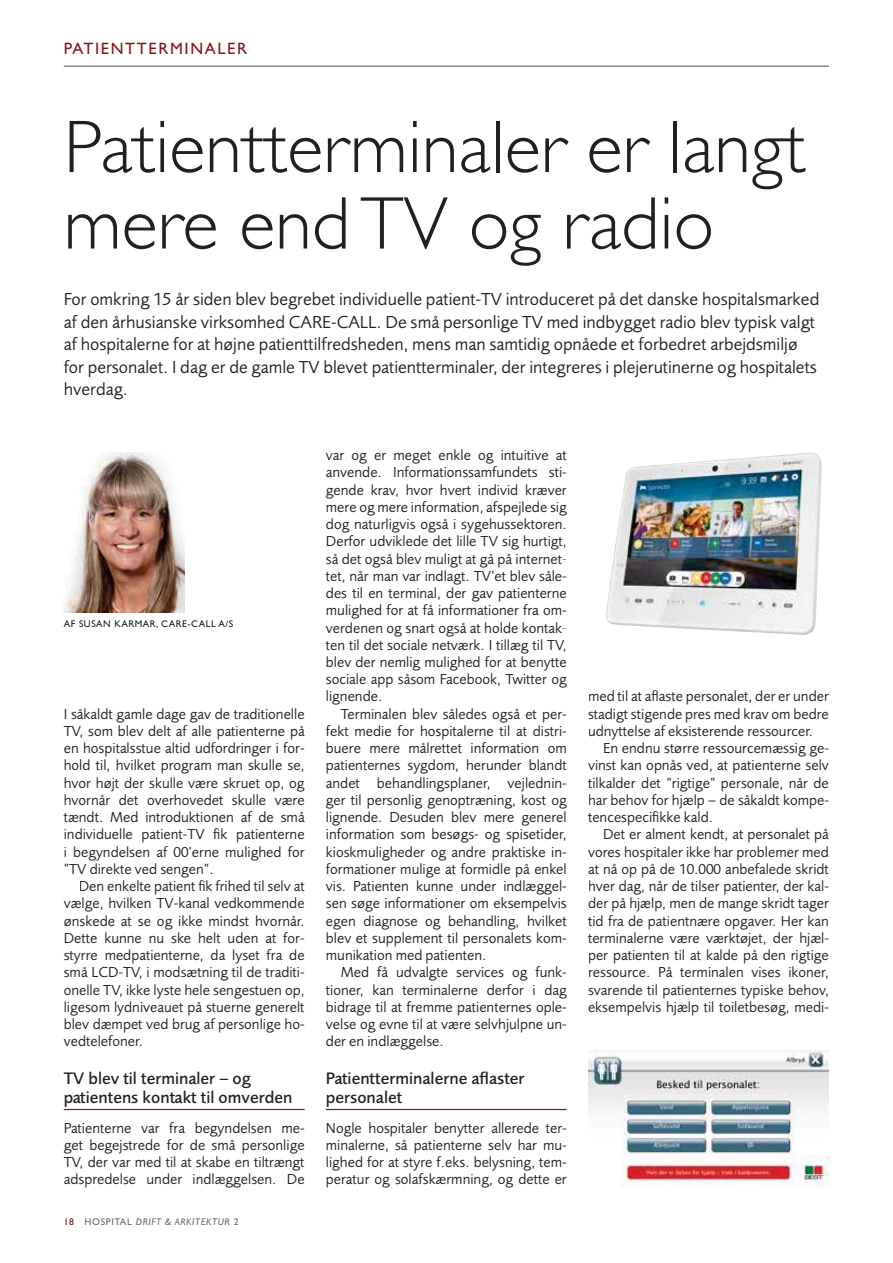
<style>
.page{position:relative;width:893px;height:1263px;background:#fff}
.page>*{position:absolute;margin:0;border:0;box-sizing:border-box;transform-origin:0 0}
.t1{font:300 75px/76.5px "Gill Sans Std";color:#231f20}
.t2{font:18px/22.5px "Foundry Sans";color:#231f20}
.t3{font:500 17.25px/18.8px "Foundry Sans";color:#231f20}
.t4{font:16.5px "Gill Sans Std";letter-spacing:.1em;color:#861618}
.t5{font:15px/17.2px "Foundry Sans";color:#231f20;text-align:justify}
.t6{font:italic 9.75px "Gill Sans Std";letter-spacing:.06em;color:#686868}
.t7{font:9.75px "Gill Sans Std";letter-spacing:.05em;color:#231f20}
.s1{font-style:normal;color:#861618}
.s2{font-style:normal}
</style>
<div class="page">
<hr style="left:64px;top:66px;width:765px;height:1px;background:#4d4c4c">
<hr style="left:64px;top:1109px;width:241px;height:1px;background:#861618">
<hr style="left:326px;top:1109px;width:241px;height:1px;background:#861618">
<img style="left:606px;top:453px;width:216px;height:182px">
<img style="left:588px;top:1051px;width:241px;height:135px">
<img style="left:64px;top:453px;width:121px;height:159px">
<p class="t4" style="left:64px;top:39px;width:185px">PATIENTTERMINALER</p>
<h1 class="t1" style="left:64px;top:116px;width:743px">Patientterminaler er langt mere endTV og radio</h1>
<p class="t2" style="left:64px;top:289px;width:757px">For omkring 15 år siden blev begrebet individuelle patient-TV introduceret på det danske hospitalsmarked af den århusianske virksomhed CARE-CALL. De små personlige TV med indbygget radio blev typisk valgt af hospitalerne for at højne patienttilfredsheden, mens man samtidig opnåede et forbedret arbejdsmiljø for personalet. I dag er de gamle TV blevet patientterminaler, der integreres i plejerutinerne og hospitalets hverdag.</p>
<p class="t7" style="left:64px;top:618px;width:171px">AF SUSAN KARMAR, CARE-CALL A/S</p>
<p class="t5" style="left:64px;top:706px;width:242px">I såkaldt gamle dage gav de traditionelle TV, som blev delt af alle patienterne på en hospitalsstue altid udfordringer i for&shy;hold til, hvilket program man skulle se, hvor højt der skulle være skruet op, og hvornår det overhovedet skulle være tændt. Med introduktionen af de små individuelle patient-TV fik patienterne i begyndelsen af 00’erne mulighed for ”TV direkte ved sengen”.</p>
<p class="t5" style="left:64px;top:879px;width:242px;text-indent:15px">Den enkelte patient fik frihed til selv at vælge, hvilken TV-kanal vedkommende ønskede at se og ikke mindst hvornår.<br>Dette kunne nu ske helt uden at for&shy;styrre medpatienterne, da lyset fra de små LCD-TV, i modsætning til de traditi&shy;onelle TV, ikke lyste hele sengestuen op, ligesom lydniveauet på stuerne generelt blev dæmpet ved brug af personlige ho&shy;vedtelefoner.</p>
<p class="t3" style="left:64px;top:1071px;width:230px">TV blev til terminaler – og patientens kontakt til omverden</p>
<p class="t5" style="left:64px;top:1120px;width:242px">Patienterne var fra begyndelsen me&shy;get begejstrede for de små personlige TV, der var med til at skabe en tiltrængt adspredelse under indlæggelsen. De</p>
<p class="t6" style="left:64px;top:1215px;width:176px"><span class="s1">18</span> <span class="s2">HOSPITAL</span> DRIFT &amp; ARKITEKTUR <span class="s2">2</span></p>
<p class="t5" style="left:326px;top:448px;width:242px">var og er meget enkle og intuitive at anvende. Informationssamfundets sti&shy;gende krav, hvor hvert individ kræver mere og mere information, afspejlede sig dog naturligvis også i sygehussektoren.<br>Derfor udviklede det lille TV sig hurtigt, så det også blev muligt at gå på internet&shy;tet, når man var indlagt. TV’et blev såle&shy;des til en terminal, der gav patienterne mulighed for at få informationer fra om&shy;verdenen og snart også at holde kontak&shy;ten til det sociale netværk. I tillæg til TV, blev der nemlig mulighed for at benytte sociale app såsom Facebook, Twitter og lignende.</p>
<p class="t5" style="left:326px;top:706px;width:242px;text-indent:15px">Terminalen blev således også et per&shy;fekt medie for hospitalerne til at distri&shy;buere mere målrettet information om patienternes sygdom, herunder blandt andet behandlingsplaner, vejlednin&shy;ger til personlig genoptræning, kost og lignende. Desuden blev mere generel information som besøgs- og spisetider, kioskmuligheder og andre praktiske in&shy;formationer mulige at formidle på enkel vis. Patienten kunne under indlæggel&shy;sen søge informationer om eksempelvis egen diagnose og behandling, hvilket blev et supplement til personalets kom&shy;munikation med patienten.</p>
<p class="t5" style="left:326px;top:965px;width:242px;text-indent:15px">Med få udvalgte services og funk&shy;tioner, kan terminalerne derfor i dag bidrage til at fremme patienternes ople&shy;velse og evne til at være selvhjulpne un&shy;der en indlæggelse.</p>
<p class="t3" style="left:326px;top:1071px;width:200px">Patientterminalerne aflaster personalet</p>
<p class="t5" style="left:326px;top:1120px;width:242px">Nogle hospitaler benytter allerede ter&shy;minalerne, så patienterne selv har mu&shy;lighed for at styre f.eks. belysning, tem&shy;peratur og solafskærmning, og dette er</p>
<p class="t5" style="left:588px;top:689px;width:242px">med til at aflaste personalet, der er under stadigt stigende pres med krav om bedre udnyttelse af eksisterende ressourcer.</p>
<p class="t5" style="left:588px;top:741px;width:242px;text-indent:15px">En endnu større ressourcemæssig ge&shy;vinst kan opnås ved, at patienterne selv tilkalder det ”rigtige” personale, når de har behov for hjælp – de såkaldt kompe&shy;tencespecifikke kald.</p>
<p class="t5" style="left:588px;top:827px;width:242px;text-indent:15px">Det er alment kendt, at personalet på vores hospitaler ikke har problemer med at nå op på de 10.000 anbefalede skridt hver dag, når de tilser patienter, der kal&shy;der på hjælp, men de mange skridt tager tid fra de patientnære opgaver. Her kan terminalerne være værktøjet, der hjæl&shy;per patienten til at kalde på den rigtige ressource. På terminalen vises ikoner, svarende til patienternes typiske behov, eksempelvis hjælp til toiletbesøg, medi-</p>
</div>
